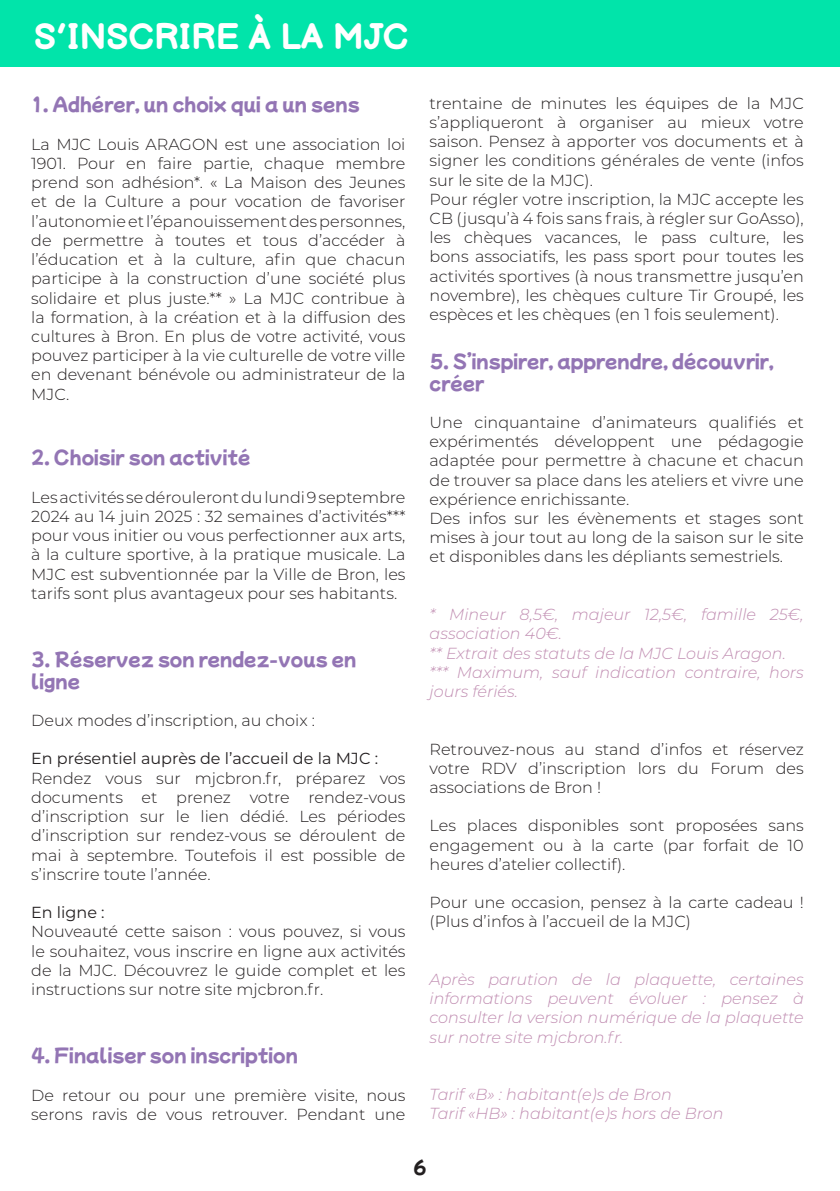
<style>
.page{position:relative;width:840px;height:1191px;background:#fff}
.page>*{position:absolute;margin:0;border:0;box-sizing:border-box;transform-origin:0 0}
.t1{font:700 36px "Balsamiq Sans";color:#fff}
.t2{font:18px/21.6px "Mochiy Pop One";color:#9375b4}
.t3{font:18px "Mochiy Pop One";color:#231f20}
.t4{font:300 16px/19.2px "Montserrat";color:#231f20;text-align:justify}
.t5{font:italic 300 16px/19.2px "Montserrat";color:#c18eb2}
.t6{font:16px "Montserrat";color:#231f20}
</style>
<div class="page">
<div style="left:0;top:0;width:839px;height:66px;background:#01e4aa"></div>
<p class="t1" style="left:34px;top:6px;width:375px">S’INSCRIRE À LA MJC</p>
<p class="t2" style="left:31px;top:93px;width:330px">1. Adhérer, un choix qui a un sens</p>
<p class="t4" style="left:31px;top:134px;width:375px">La MJC Louis ARAGON est une association loi 1901. Pour en faire partie, chaque membre prend son adhésion*. « La Maison des Jeunes et de la Culture a pour vocation de favoriser l’autonomie et l’épanouissement des personnes, de permettre à toutes et tous d’accéder à l’éducation et à la culture, afin que chacun participe à la construction d’une société plus solidaire et plus juste.** » La MJC contribue à la formation, à la création et à la diffusion des cultures à Bron. En plus de votre activité, vous pouvez participer à la vie culturelle de votre ville en devenant bénévole ou administrateur de la MJC.</p>
<p class="t2" style="left:31px;top:446px;width:221px">2. Choisir son activité</p>
<p class="t4" style="left:31px;top:487px;width:375px">Les activités se dérouleront du lundi 9 septembre 2024 au 14 juin 2025 : 32 semaines d’activités*** pour vous initier ou vous perfectionner aux arts, à la culture sportive, à la pratique musicale. La MJC est subventionnée par la Ville de Bron, les tarifs sont plus avantageux pour ses habitants.</p>
<p class="t2" style="left:31px;top:647px;width:326px">3. Réservez son rendez-vous en ligne</p>
<p class="t4" style="left:31px;top:710px;width:285px">Deux modes d’inscription, au choix :</p>
<p class="t6" style="left:31px;top:748px;width:348px">En présentiel auprès de l’accueil de la MJC :</p>
<p class="t4" style="left:31px;top:768px;width:375px">Rendez vous sur mjcbron.fr, préparez vos documents et prenez votre rendez-vous d’inscription sur le lien dédié. Les périodes d’inscription sur rendez-vous se déroulent de mai à septembre. Toutefois il est possible de s’inscrire toute l’année.</p>
<p class="t6" style="left:31px;top:901px;width:75px">En ligne :</p>
<p class="t4" style="left:31px;top:921px;width:375px">Nouveauté cette saison : vous pouvez, si vous le souhaitez, vous inscrire en ligne aux activités de la MJC. Découvrez le guide complet et les instructions sur notre site mjcbron.fr.</p>
<p class="t2" style="left:31px;top:1043px;width:268px">4. Finaliser son inscription</p>
<p class="t4" style="left:31px;top:1084px;width:375px">De retour ou pour une première visite, nous serons ravis de vous retrouver. Pendant une</p>
<p class="t4" style="left:429px;top:93px;width:375px">trentaine de minutes les équipes de la MJC s’appliqueront à organiser au mieux votre saison. Pensez à apporter vos documents et à signer les conditions générales de vente (infos sur le site de la MJC).</p>
<p class="t4" style="left:429px;top:189px;width:375px">Pour régler votre inscription, la MJC accepte les CB (jusqu’à 4 fois sans frais, à régler sur GoAsso), les chèques vacances, le pass culture, les bons associatifs, les pass sport pour toutes les activités sportives (à nous transmettre jusqu’en novembre), les chèques culture Tir Groupé, les espèces et les chèques (en 1 fois seulement).</p>
<p class="t2" style="left:429px;top:349px;width:345px">5. S’inspirer, apprendre, découvrir, créer</p>
<p class="t4" style="left:429px;top:412px;width:375px">Une cinquantaine d’animateurs qualifiés et expérimentés développent une pédagogie adaptée pour permettre à chacune et chacun de trouver sa place dans les ateliers et vivre une expérience enrichissante.</p>
<p class="t4" style="left:429px;top:508px;width:375px">Des infos sur les évènements et stages sont mises à jour tout au long de la saison sur le site et disponibles dans les dépliants semestriels.</p>
<p class="t5" style="left:429px;top:604px;width:375px">* Mineur 8,5€, majeur 12,5€, famille 25€, association 40€.</p>
<p class="t5" style="left:429px;top:642px;width:357px">** Extrait des statuts de la MJC Louis Aragon.</p>
<p class="t5" style="left:429px;top:662px;width:375px">*** Maximum, sauf indication contraire, hors jours fériés.</p>
<p class="t4" style="left:429px;top:738px;width:375px">Retrouvez-nous au stand d’infos et réservez votre RDV d’inscription lors du Forum des associations de Bron !</p>
<p class="t4" style="left:429px;top:815px;width:375px">Les places disponibles sont proposées sans engagement ou à la carte (par forfait de 10 heures d’atelier collectif).</p>
<p class="t4" style="left:429px;top:892px;width:375px">Pour une occasion, pensez à la carte cadeau ! (Plus d’infos à l’accueil de la MJC)</p>
<p class="t5" style="left:429px;top:969px;width:375px;text-align:justify">Après parution de la plaquette, certaines informations peuvent évoluer : pensez à consulter la version numérique de la plaquette sur notre site mjcbron.fr.</p>
<p class="t5" style="left:429px;top:1084px;width:244px">Tarif «B» : habitant(e)s de Bron</p>
<p class="t5" style="left:429px;top:1103px;width:295px">Tarif «HB» : habitant(e)s hors de Bron</p>
<p class="t3" style="left:413px;top:1153px;width:14px">6</p>
</div>
